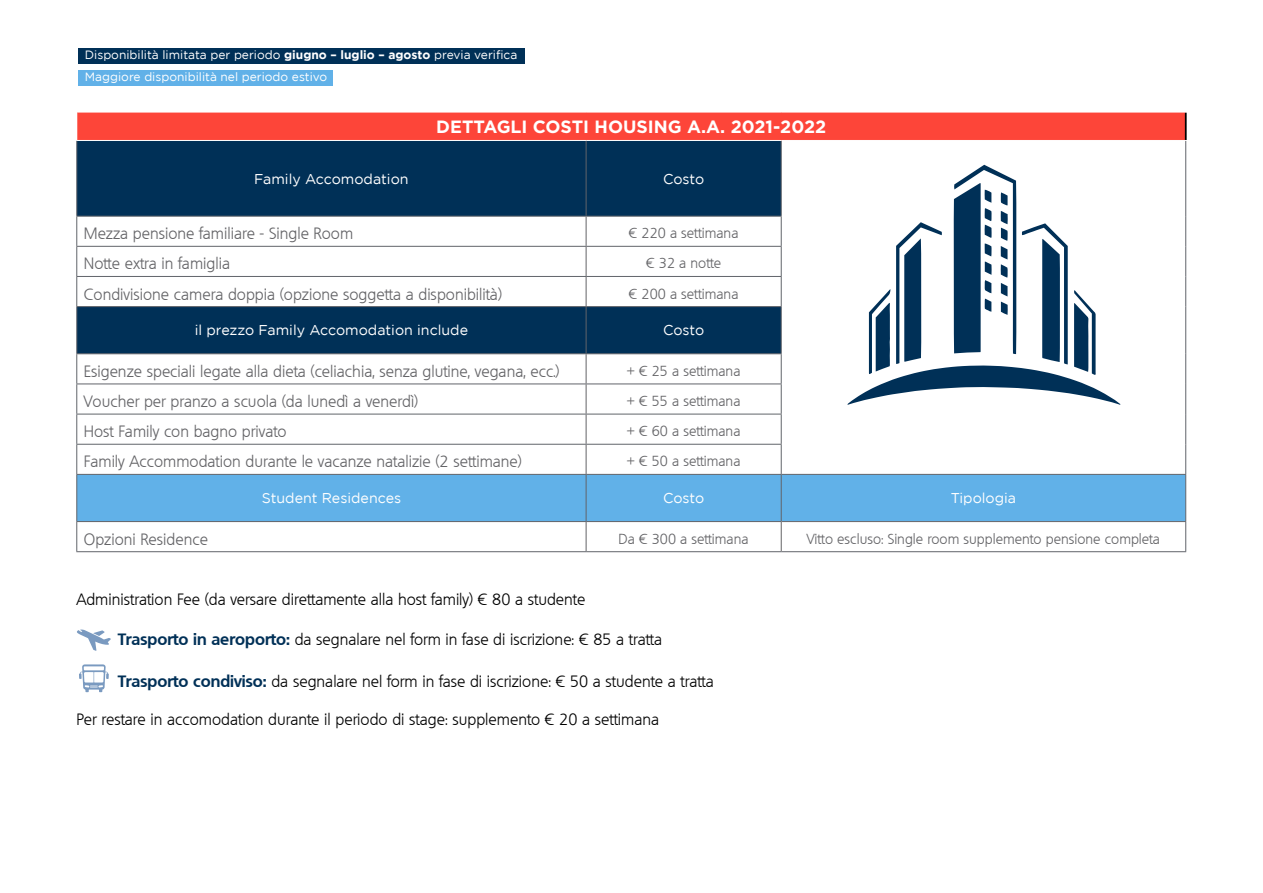
<style>
.page{position:relative;width:1263px;height:893px;background:#fff}
.page>*{position:absolute;margin:0;border:0;box-sizing:border-box;transform-origin:0 0}
.t1{font:700 17.7px "Gotham";color:#fff}
.t2{font:300 16.05px "Quebec";color:#636366}
.t3{font:300 16.05px "Quebec";color:#000}
.t4{font:300 14.25px "Quebec";color:#636366}
.t5{font:14.25px "Gotham";color:#fff}
.t6{font:12px/22.5px "Gotham";color:#fff}
.s1{font-weight:700}
.s2{font-weight:700;color:#003057}
</style>
<div class="page">
<div style="left:77px;top:112px;width:1109px;height:28px;background:#fd4539"></div>
<svg style="left:77px;top:141px;width:704px;height:212px;fill:#003057"></svg>
<div style="left:77px;top:475px;width:1108px;height:46px;background:#61b1e8"></div>
<hr style="left:1185px;top:113px;width:2px;height:27px;background:#000">
<svg style="left:586px;top:217px;width:1px;height:89px"></svg>
<svg style="left:586px;top:354px;width:1px;height:29px"></svg>
<hr style="left:586px;top:384px;width:1px;height:30px;background:#636366">
<hr style="left:586px;top:414px;width:1px;height:30px;background:#636366">
<svg style="left:586px;top:445px;width:1px;height:29px"></svg>
<svg style="left:586px;top:522px;width:1px;height:29px"></svg>
<hr style="left:76px;top:112px;width:510px;height:1px;background:#fff">
<hr style="left:586px;top:112px;width:195px;height:1px;background:#fff">
<hr style="left:781px;top:112px;width:406px;height:1px;background:#fff">
<svg style="left:781px;top:522px;width:1px;height:29px"></svg>
<hr style="left:586px;top:306px;width:196px;height:1px;background:#61646a">
<hr style="left:586px;top:216px;width:196px;height:1px;background:#61646a">
<hr style="left:76px;top:246px;width:510px;height:1px;background:#61646a">
<svg style="left:76px;top:217px;width:1px;height:89px"></svg>
<hr style="left:586px;top:246px;width:196px;height:1px;background:#61646a">
<hr style="left:76px;top:276px;width:510px;height:1px;background:#61646a">
<hr style="left:586px;top:276px;width:196px;height:1px;background:#61646a">
<svg style="left:76px;top:354px;width:1px;height:29px"></svg>
<hr style="left:586px;top:353px;width:196px;height:1px;background:#61646a">
<hr style="left:76px;top:383px;width:510px;height:1px;background:#61646a">
<hr style="left:76px;top:384px;width:1px;height:30px;background:#61646a">
<hr style="left:586px;top:383px;width:196px;height:1px;background:#61646a">
<hr style="left:76px;top:414px;width:510px;height:1px;background:#61646a">
<hr style="left:76px;top:414px;width:1px;height:30px;background:#61646a">
<hr style="left:586px;top:414px;width:196px;height:1px;background:#61646a">
<hr style="left:76px;top:444px;width:510px;height:1px;background:#61646a">
<svg style="left:76px;top:445px;width:1px;height:29px"></svg>
<hr style="left:586px;top:444px;width:196px;height:1px;background:#61646a">
<hr style="left:586px;top:474px;width:195px;height:1px;background:#61646a">
<hr style="left:781px;top:141px;width:1px;height:75px;background:#61646a">
<hr style="left:1185px;top:141px;width:1px;height:75px;background:#61646a">
<hr style="left:1185px;top:216px;width:1px;height:30px;background:#61646a">
<hr style="left:1185px;top:246px;width:1px;height:30px;background:#61646a">
<svg style="left:781px;top:217px;width:1px;height:89px"></svg>
<hr style="left:1185px;top:276px;width:1px;height:31px;background:#61646a">
<hr style="left:781px;top:307px;width:1px;height:46px;background:#61646a">
<hr style="left:1185px;top:307px;width:1px;height:47px;background:#61646a">
<svg style="left:781px;top:354px;width:1px;height:29px"></svg>
<hr style="left:1185px;top:354px;width:1px;height:30px;background:#61646a">
<hr style="left:781px;top:384px;width:1px;height:30px;background:#61646a">
<hr style="left:1185px;top:384px;width:1px;height:30px;background:#61646a">
<hr style="left:781px;top:414px;width:1px;height:30px;background:#61646a">
<hr style="left:1185px;top:414px;width:1px;height:30px;background:#61646a">
<svg style="left:781px;top:445px;width:1px;height:29px"></svg>
<hr style="left:1185px;top:444px;width:1px;height:30px;background:#61646a">
<hr style="left:781px;top:474px;width:405px;height:1px;background:#61646a">
<hr style="left:781px;top:475px;width:1px;height:46px;background:#61646a">
<hr style="left:1185px;top:475px;width:1px;height:46px;background:#61646a">
<hr style="left:76px;top:141px;width:1px;height:75px;background:#61646a">
<hr style="left:586px;top:141px;width:1px;height:75px;background:#61646a">
<hr style="left:76px;top:216px;width:510px;height:1px;background:#61646a">
<hr style="left:76px;top:306px;width:510px;height:1px;background:#61646a">
<hr style="left:76px;top:307px;width:1px;height:46px;background:#61646a">
<hr style="left:586px;top:307px;width:1px;height:46px;background:#61646a">
<hr style="left:76px;top:353px;width:510px;height:1px;background:#61646a">
<hr style="left:76px;top:474px;width:510px;height:1px;background:#61646a">
<hr style="left:76px;top:475px;width:1px;height:46px;background:#61646a">
<hr style="left:586px;top:475px;width:1px;height:46px;background:#61646a">
<hr style="left:76px;top:521px;width:510px;height:1px;background:#61646a">
<svg style="left:76px;top:522px;width:1px;height:29px"></svg>
<hr style="left:586px;top:521px;width:195px;height:1px;background:#61646a">
<hr style="left:781px;top:521px;width:405px;height:1px;background:#61646a">
<svg style="left:1185px;top:522px;width:1px;height:29px"></svg>
<hr style="left:76px;top:551px;width:510px;height:1px;background:#61646a">
<hr style="left:586px;top:551px;width:195px;height:1px;background:#61646a">
<hr style="left:781px;top:551px;width:405px;height:1px;background:#61646a">
<svg style="left:847px;top:165px;width:273px;height:240px"></svg>
<div style="left:79px;top:70px;width:254px;height:16px;background:#61b1e8"></div>
<div style="left:79px;top:48px;width:446px;height:15px;background:#003057"></div>
<svg style="left:77px;top:629px;width:34px;height:22px"></svg>
<svg style="left:79px;top:664px;width:30px;height:28px"></svg>
<p class="t6" style="left:85px;top:43px;width:434px">Disponibilità limitata per periodo <span class="s1">giugno – luglio – agosto</span> previa verifica<br>Maggiore disponibilità nel periodo estivo</p>
<p class="t1" style="left:436px;top:115px;width:391px">DETTAGLI COSTI HOUSING A.A. 2021-2022</p>
<p class="t5" style="left:254px;top:171px;width:156px">Family Accomodation</p>
<p class="t5" style="left:663px;top:171px;width:43px">Costo</p>
<p class="t2" style="left:84px;top:223px;width:271px">Mezza pensione familiare - Single Room</p>
<p class="t4" style="left:629px;top:224px;width:111px">€ 220 a settimana</p>
<p class="t2" style="left:84px;top:253px;width:148px">Notte extra in famiglia</p>
<p class="t4" style="left:646px;top:254px;width:76px">€ 32 a notte</p>
<p class="t2" style="left:84px;top:283px;width:420px">Condivisione camera doppia (opzione soggetta a disponibilità)</p>
<p class="t4" style="left:629px;top:284px;width:111px">€ 200 a settimana</p>
<p class="t5" style="left:195px;top:322px;width:275px">il prezzo Family Accomodation include</p>
<p class="t5" style="left:663px;top:322px;width:43px">Costo</p>
<p class="t2" style="left:84px;top:361px;width:477px">Esigenze speciali legate alla dieta (celiachia, senza glutine, vegana, ecc.)</p>
<p class="t4" style="left:627px;top:362px;width:115px">+ € 25 a settimana</p>
<p class="t2" style="left:84px;top:391px;width:336px">Voucher per pranzo a scuola (da lunedì a venerdì)</p>
<p class="t4" style="left:627px;top:392px;width:115px">+ € 55 a settimana</p>
<p class="t2" style="left:84px;top:421px;width:204px">Host Family con bagno privato</p>
<p class="t4" style="left:627px;top:422px;width:115px">+ € 60 a settimana</p>
<p class="t2" style="left:84px;top:451px;width:440px">Family Accommodation durante le vacanze natalizie (2 settimane)</p>
<p class="t4" style="left:627px;top:452px;width:115px">+ € 50 a settimana</p>
<p class="t5" style="left:262px;top:490px;width:141px">Student Residences</p>
<p class="t5" style="left:663px;top:490px;width:43px">Costo</p>
<p class="t5" style="left:951px;top:490px;width:67px">Tipologia</p>
<p class="t2" style="left:84px;top:529px;width:126px">Opzioni Residence</p>
<p class="t4" style="left:619px;top:529px;width:132px">Da € 300 a settimana</p>
<p class="t4" style="left:807px;top:529px;width:355px">Vitto escluso: Single room supplemento pensione completa</p>
<p class="t3" style="left:76px;top:589px;width:511px">Administration Fee (da versare direttamente alla host family) € 80 a studente</p>
<p class="t3" style="left:118px;top:629px;width:546px"><span class="s2">Trasporto in aeroporto:</span> da segnalare nel form in fase di iscrizione: € 85 a tratta</p>
<p class="t3" style="left:118px;top:671px;width:597px"><span class="s2">Trasporto condiviso:</span> da segnalare nel form in fase di iscrizione: € 50 a studente a tratta</p>
<p class="t3" style="left:76px;top:709px;width:584px">Per restare in accomodation durante il periodo di stage: supplemento € 20 a settimana</p>
</div>
